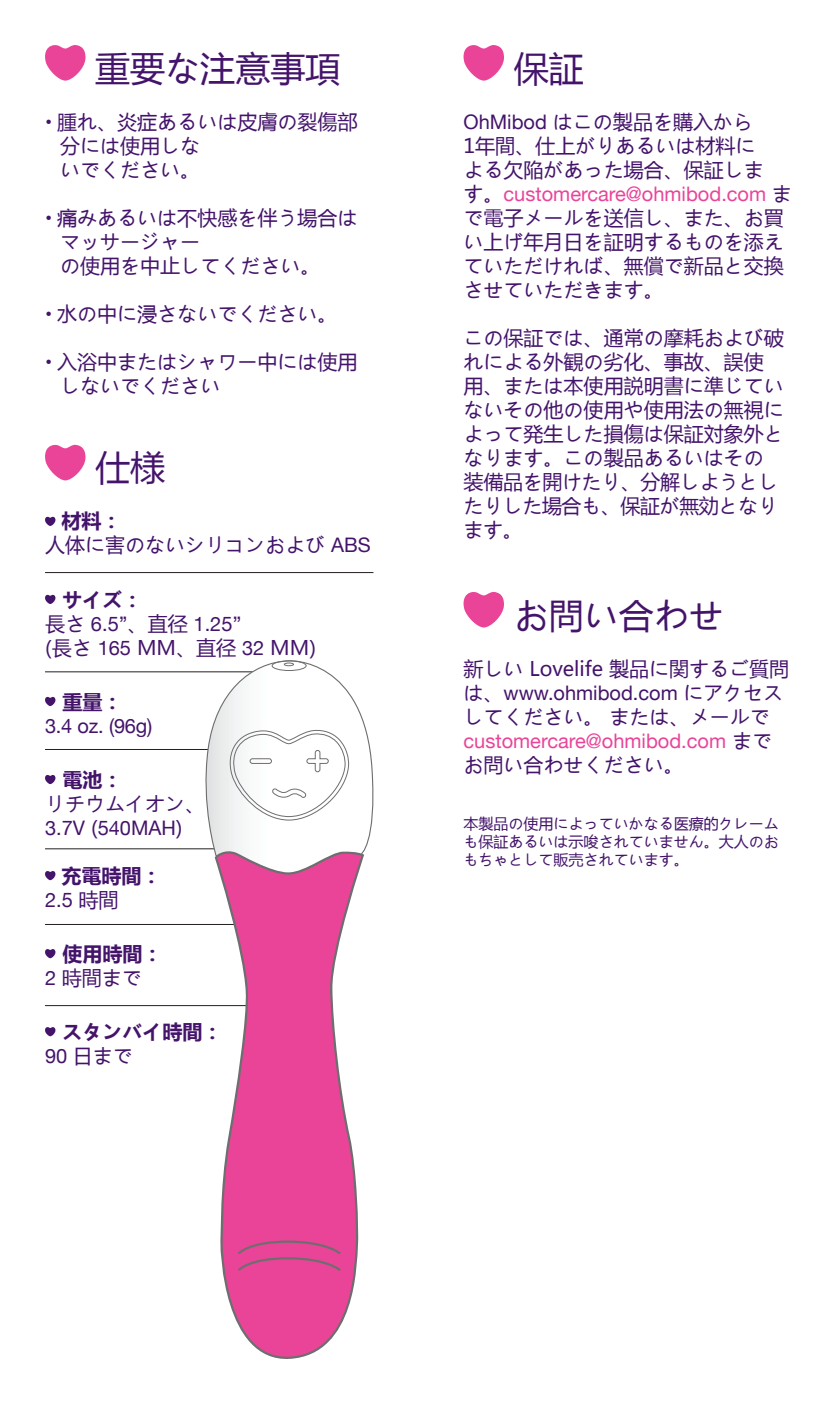
<style>
.page{position:relative;width:837px;height:1404px;background:#fff}
.page>*{position:absolute;margin:0;border:0;box-sizing:border-box;transform-origin:0 0}
.t1{font:35px "Microsoft Ya Hei";color:#44146b}
.t2{font:20px/24px "Microsoft Ya Hei";color:#44146b}
.t3{font:20px "Helvetica Neue";color:#44146b}
.t4{font:20px "Helvetica Neue";color:#ea4498}
.t5{font:700 20px/24px "Microsoft Ya Hei";color:#44146b}
.t6{font:15px/18px "Microsoft Ya Hei";color:#44146b;text-align:justify}
.s1{font-family:"Helvetica Neue"}
.s2{font-weight:700}
.s3{font-family:"Microsoft Ya Hei"}
.s4{font-family:"Helvetica Neue";font-weight:400}
.s5{font-weight:400}
.s6{font-family:"Microsoft Ya Hei";color:#44146b}
</style>
<div class="page">
<svg style="left:45px;top:45px;width:41px;height:36px"></svg>
<svg style="left:45px;top:444px;width:41px;height:36px"></svg>
<svg style="left:45px;top:516px;width:10px;height:10px"></svg>
<svg style="left:45px;top:594px;width:10px;height:10px"></svg>
<svg style="left:45px;top:696px;width:10px;height:10px"></svg>
<svg style="left:45px;top:775px;width:10px;height:9px"></svg>
<svg style="left:45px;top:871px;width:10px;height:9px"></svg>
<svg style="left:45px;top:949px;width:10px;height:9px"></svg>
<svg style="left:45px;top:1027px;width:10px;height:9px"></svg>
<hr style="left:45px;top:572px;width:328px;height:1px;background:#231f20">
<hr style="left:45px;top:671px;width:208px;height:1px;background:#231f20">
<hr style="left:45px;top:749px;width:226px;height:1px;background:#231f20">
<hr style="left:45px;top:848px;width:272px;height:1px;background:#231f20">
<hr style="left:45px;top:923px;width:240px;height:1px;background:#231f20">
<hr style="left:45px;top:1005px;width:210px;height:1px;background:#231f20">
<svg style="left:213px;top:888px;width:146px;height:471px"></svg>
<svg style="left:200px;top:660px;width:174px;height:228px"></svg>
<svg style="left:236px;top:1239px;width:106px;height:33px;background:#d84992"></svg>
<svg style="left:463px;top:45px;width:41px;height:36px"></svg>
<svg style="left:463px;top:592px;width:41px;height:35px"></svg>
<h1 class="t1" style="left:95px;top:44px;width:247px">重要な注意事項</h1>
<p class="t2" style="left:60px;top:109px;width:298px;text-indent:-15px"><span class="s1">•</span> 腫れ、炎症あるいは皮膚の裂傷部分には使用しな<br>いでください。</p>
<p class="t2" style="left:60px;top:205px;width:298px;text-indent:-15px"><span class="s1">•</span> 痛みあるいは不快感を伴う場合はマッサージャー<br>の使用を中止してください。</p>
<p class="t2" style="left:45px;top:301px;width:294px"><span class="s1">•</span> 水の中に浸さないでください。</p>
<p class="t2" style="left:60px;top:349px;width:298px;text-indent:-15px"><span class="s1">•</span> 入浴中またはシャワー中には使用しないでください</p>
<h1 class="t1" style="left:95px;top:444px;width:71px">仕様</h1>
<p class="t2" style="left:45px;top:508px;width:327px;text-indent:16px"><span class="s2">材料：<br></span>人体に害のないシリコンおよび <span class="s1">ABS</span></p>
<p class="t5" style="left:62px;top:586px;width:82px">サイズ：</p>
<p class="t3" style="left:45px;top:609px;width:198px"><span class="s3">長さ</span> 6.5’’<span class="s3">、直径</span> 1.25’’</p>
<p class="t2" style="left:45px;top:634px;width:272px">(長さ <span class="s1">165</span> MM、直径 <span class="s1">32</span> MM)</p>
<p class="t5" style="left:62px;top:688px;width:62px">重量：</p>
<p class="t3" style="left:45px;top:711px;width:109px">3.4 oz. (96g)</p>
<p class="t5" style="left:62px;top:766px;width:62px">電池：</p>
<p class="t2" style="left:45px;top:790px;width:162px">リチウムイオン、</p>
<p class="t3" style="left:45px;top:813px;width:139px">3.7V <span class="s3">(</span>540MAH<span class="s3">)</span></p>
<p class="t5" style="left:61px;top:862px;width:101px">充電時間：</p>
<p class="t3" style="left:45px;top:885px;width:75px">2.5 <span class="s3">時間</span></p>
<p class="t5" style="left:45px;top:940px;width:119px;text-indent:17px">使用時間：<br><span class="s4">2</span> <span class="s5">時間まで</span></p>
<p class="t5" style="left:45px;top:1018px;width:179px;text-indent:17px">スタンバイ時間：<br><span class="s4">90</span> <span class="s5">日まで</span></p>
<h1 class="t1" style="left:513px;top:44px;width:71px">保証</h1>
<p class="t2" style="left:463px;top:109px;width:301px"><span class="s1">OhMibod</span> はこの製品を購入から<br>1年間、仕上がりあるいは材料による欠陥があった場合、保証しま</p>
<p class="t4" style="left:463px;top:179px;width:330px"><span class="s6">す。</span>customercare@ohmibod.com <span class="s6">ま</span></p>
<p class="t2" style="left:463px;top:205px;width:321px;text-align:justify">で電子メールを送信し、また、お買い上げ年月日を証明するものを添えていただければ、無償で新品と交換させていただきます。</p>
<p class="t2" style="left:463px;top:325px;width:321px">この保証では、通常の摩耗および破れによる外観の劣化、事故、誤使用、または本使用説明書に準じていないその他の使用や使用法の無視によって発生した損傷は保証対象外となります。この製品あるいはその装備品を開けたり、分解しようとしたりした場合も、保証が無効となります。</p>
<h1 class="t1" style="left:513px;top:591px;width:211px">お問い合わせ</h1>
<p class="t2" style="left:463px;top:655px;width:327px">新しい Lovelife 製品に関するご質問</p>
<p class="t3" style="left:463px;top:678px;width:321px"><span class="s3">は、</span>www.ohmibod.com <span class="s3">にアクセス</span></p>
<p class="t2" style="left:463px;top:703px;width:307px">してください。 または、メールで</p>
<p class="t4" style="left:463px;top:726px;width:310px">customercare@ohmibod.com <span class="s6">まで</span></p>
<p class="t2" style="left:463px;top:751px;width:221px">お問い合わせください。</p>
<p class="t6" style="left:463px;top:813px;width:316px">本製品の使用によっていかなる医療的クレームも保証あるいは示唆されていません。大人のおもちゃとして販売されています。</p>
</div>
